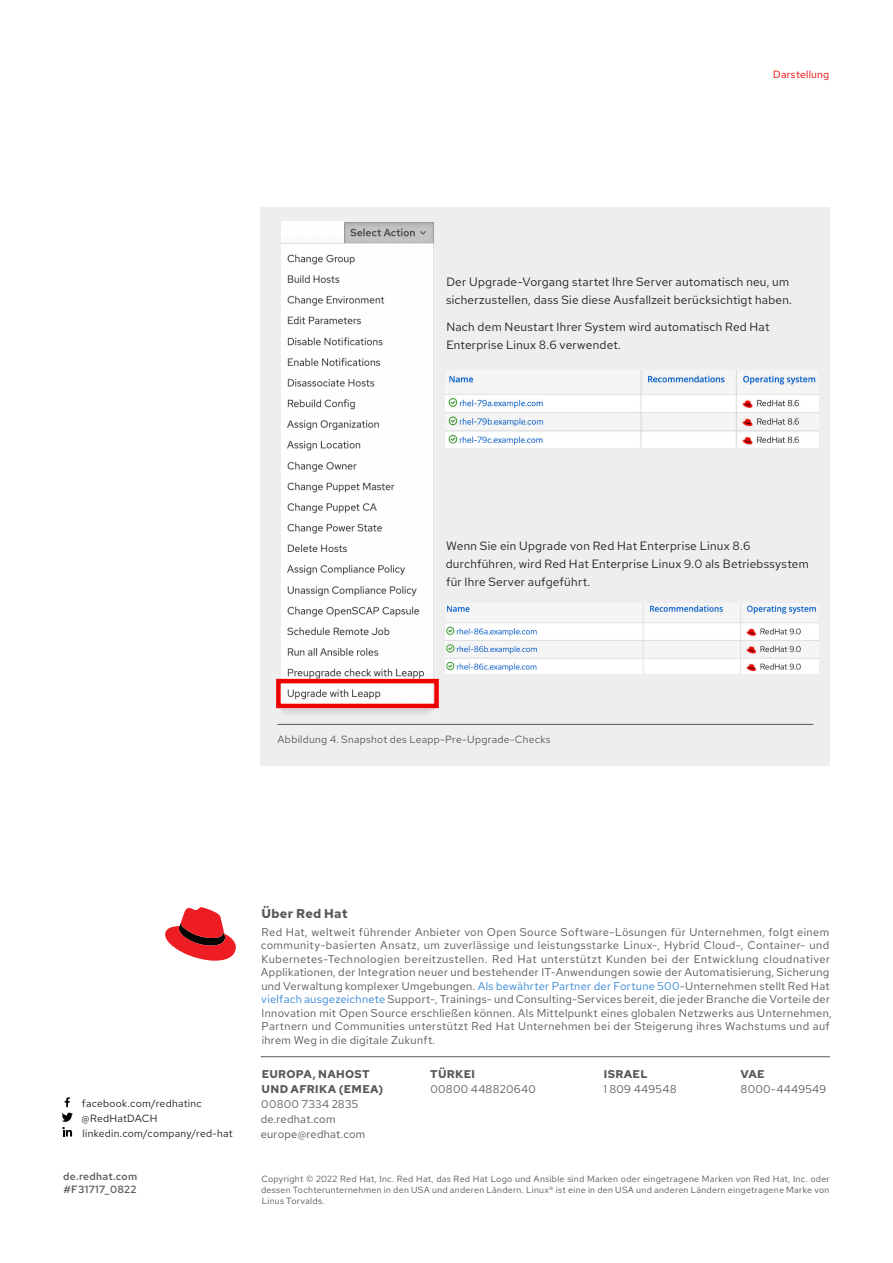
<style>
.page{position:relative;width:893px;height:1263px;background:#fff}
.page>*{position:absolute;margin:0;border:0;box-sizing:border-box;transform-origin:0 0}
.Main_-_About_RH_Subh{font:700 12.75px "Red Hat Text";letter-spacing:.02em;color:#57585a}
.Main_-_Body{font:12px/18px "Red Hat Text";letter-spacing:.02em;color:#231f20}
.Main_-_About_RH_Body{font:11.25px/13.5px "Red Hat Text";letter-spacing:.03em;color:#57585a}
.t1{font:10.5px/15px "Red Hat Text";letter-spacing:.025em;color:#231f20}
.Main_-_Image_Caption{font:10.5px "Red Hat Text";letter-spacing:.025em;color:#57585a}
.Footer_-_URL__Page{font:500 10.5px "Red Hat Text";letter-spacing:.025em;color:#57585a}
.Header_-_Running_Hea{font:10.5px "Red Hat Text";letter-spacing:.025em;color:#e00}
.Footer_-_Boilerplate{font:9px/11.2px "Red Hat Text";letter-spacing:.03em;color:#57585a;text-align:justify}
.s1{color:#3385d6}
.s2{font-weight:700}
</style>
<div class="page">
<hr style="left:261px;top:1056px;width:569px;height:1px;background:#57585a">
<svg style="left:165px;top:907px;width:71px;height:54px"></svg>
<svg style="left:62px;top:1097px;width:11px;height:39px"></svg>
<div style="left:261px;top:207px;width:569px;height:558px;background:#eeeeef"></div>
<hr style="left:277px;top:724px;width:536px;height:1px;background:#57585a">
<img style="left:281px;top:221px;width:153px;height:494px">
<div style="left:276px;top:679px;width:163px;height:29px;border:4px solid #e00"></div>
<img style="left:446px;top:370px;width:372px;height:77px">
<img style="left:446px;top:604px;width:372px;height:69px">
<p class="Header_-_Running_Hea" style="left:773px;top:67px;width:58px">Darstellung</p>
<p class="Main_-_Body" style="left:446px;top:273px;width:347px">Der Upgrade-Vorgang startet Ihre Server automatisch neu, um sicherzustellen, dass Sie diese Ausfallzeit berücksichtigt haben.</p>
<p class="Main_-_Body" style="left:446px;top:318px;width:325px">Nach dem Neustart Ihrer System wird automatisch Red Hat<br>Enterprise Linux 8.6 verwendet.</p>
<p class="Main_-_Body" style="left:446px;top:537px;width:365px">Wenn Sie ein Upgrade von Red Hat Enterprise Linux 8.6 durchführen, wird Red Hat Enterprise Linux 9.0 als Betriebssystem für Ihre Server aufgeführt.</p>
<p class="Main_-_Image_Caption" style="left:278px;top:732px;width:275px">Abbildung 4. Snapshot des Leapp-Pre-Upgrade-Checks</p>
<p class="t1" style="left:82px;top:1096px;width:153px">facebook.com/redhatinc @RedHatDACH linkedin.com/company/red-hat</p>
<p class="Footer_-_URL__Page" style="left:63px;top:1169px;width:75px">de.redhat.com</p>
<p class="Footer_-_URL__Page" style="left:64px;top:1182px;width:74px">#F31717_0822</p>
<p class="Main_-_About_RH_Subh" style="left:261px;top:905px;width:88px">Über Red Hat</p>
<p class="Main_-_About_RH_Body" style="left:261px;top:925px;width:572px">Red Hat, weltweit führender Anbieter von Open Source Software-Lösungen für Unternehmen, folgt einem community-basierten Ansatz, um zuverlässige und leistungsstarke Linux-, Hybrid Cloud-, Container- und Kubernetes-Technologien bereitzustellen. Red Hat unterstützt Kunden bei der Entwicklung cloudnativer Applikationen, der Integration neuer und bestehender IT-Anwendungen sowie der Automatisierung, Sicherung und Verwaltung komplexer Umgebungen. <span class="s1">Als bewährter Partner der Fortune 500</span>-Unternehmen stellt Red Hat <span class="s1">vielfach ausgezeichnete</span> Support-, Trainings- und Consulting-Services bereit, die jeder Branche die Vorteile der Innovation mit Open Source erschließen können. Als Mittelpunkt eines globalen Netzwerks aus Unternehmen, Partnern und Communities unterstützt Red Hat Unternehmen bei der Steigerung ihres Wachstums und auf ihrem Weg in die digitale Zukunft.</p>
<p class="Main_-_About_RH_Body" style="left:261px;top:1066px;width:124px;line-height:15px"><span class="s2">EUROPA, NAHOST<br>UND AFRIKA (EMEA)<br></span>00800 7334 2835 de.redhat.com europe@redhat.com</p>
<p class="Main_-_About_RH_Body" style="left:430px;top:1066px;width:107px;line-height:15px"><span class="s2">TÜRKEI<br></span>00800 448820640</p>
<p class="Main_-_About_RH_Body" style="left:603px;top:1066px;width:75px;line-height:15px"><span class="s2">ISRAEL<br></span>1 809 449548</p>
<p class="Main_-_About_RH_Body" style="left:740px;top:1066px;width:87px;line-height:15px"><span class="s2">VAE<br></span>8000-4449549</p>
<p class="Footer_-_Boilerplate" style="left:261px;top:1172px;width:570px">Copyright © 2022 Red Hat, Inc. Red Hat, das Red Hat Logo und Ansible sind Marken oder eingetragene Marken von Red Hat, Inc. oder dessen Tochterunternehmen in den USA und anderen Ländern. Linux® ist eine in den USA und anderen Ländern eingetragene Marke von Linus Torvalds.</p>
</div>
